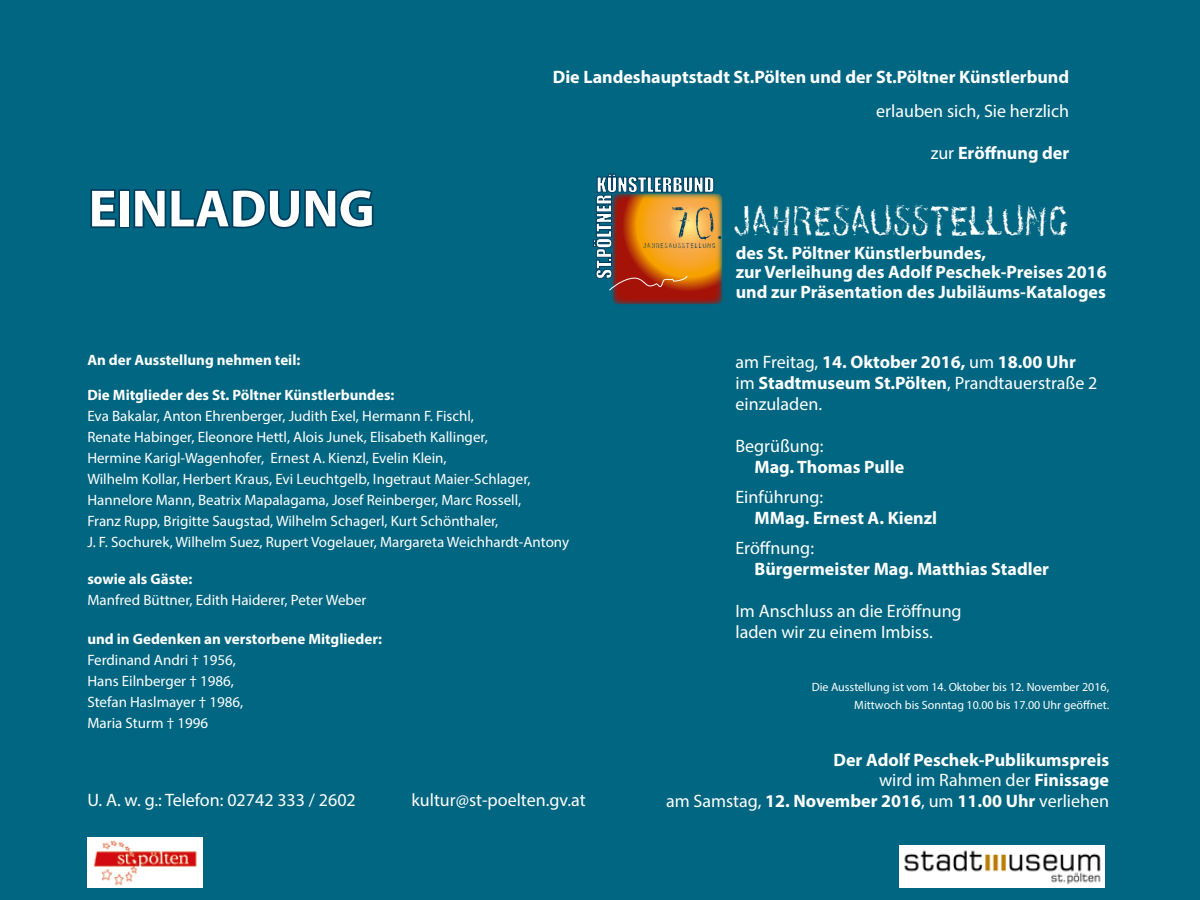
<style>
.page{position:relative;width:1200px;height:900px;background:#006681}
.page>*{position:absolute;margin:0;border:0;box-sizing:border-box;transform-origin:0 0}
.t1{font:700 52.65px "Myriad Pro";color:#fff}
.t2{font:36px "Virus";letter-spacing:-.155em;color:#fff}
.t3{font:700 18px/20.2px "Myriad Pro";color:#fff;text-align:right}
.t4{font:18px/21px "Myriad Pro";color:#fff}
.t5{font:15px/21px "Myriad Pro";color:#fff}
.t6{font:700 15px "Myriad Pro";color:#fff}
.t7{font:12px/18px "Myriad Pro";color:#fff;text-align:right}
.t8{font:6.15px "Virus";color:#003e60}
.s1{font-weight:400}
.s2{font-size:39.75px;color:#003e60}
.s3{font-weight:700}
</style>
<div class="page">
<img style="left:899px;top:846px;width:206px;height:41px">
<svg style="left:89px;top:187px;width:29px;height:43px"></svg>
<div style="left:118px;top:189px;width:12px;height:39px;border:4px solid #003e60"></div>
<svg style="left:132px;top:186px;width:243px;height:45px;background:#005573"></svg>
<svg style="left:593px;top:174px;width:129px;height:130px;background:#ab7949"></svg>
<img style="left:87px;top:838px;width:115px;height:49px">
<h1 class="t1" style="left:89px;top:174px;width:288px">EINLADUNG</h1>
<p class="t3" style="left:553px;top:66px;width:518px">Die Landeshauptstadt St.Pölten und der St.Pöltner Künstlerbund</p>
<p class="t4" style="left:876px;top:101px;width:195px">erlauben sich, Sie herzlich</p>
<p class="t3" style="left:931px;top:143px;width:140px"><span class="s1">zur</span> Eröffnung der</p>
<h2 class="t2" style="left:667px;top:196px;width:405px"><span class="s2">70.</span> JAHRESAUSSTELLUNG</h2>
<p class="t8" style="left:643px;top:241px;width:74px">JAHRESAUSSTELLUNG</p>
<p class="t3" style="left:736px;top:242px;width:373px;line-height:19.5px;text-align:left">des St. Pöltner Künstlerbundes,<br>zur Verleihung des Adolf Peschek-Preises 2016 und zur Präsentation des Jubiläums-Kataloges</p>
<p class="t6" style="left:87px;top:351px;width:215px">An der Ausstellung nehmen teil:</p>
<p class="t6" style="left:87px;top:385px;width:309px">Die Mitglieder des St. Pöltner Künstlerbundes:</p>
<p class="t5" style="left:87px;top:405px;width:483px">Eva Bakalar, Anton Ehrenberger, Judith Exel, Hermann F. Fischl,<br>Renate Habinger, Eleonore Hettl, Alois Junek, Elisabeth Kallinger,<br>Hermine Karigl-Wagenhofer, Ernest A. Kienzl, Evelin Klein,<br>Wilhelm Kollar, Herbert Kraus, Evi Leuchtgelb, Ingetraut Maier-Schlager, Hannelore Mann, Beatrix Mapalagama, Josef Reinberger, Marc Rossell,<br>Franz Rupp, Brigitte Saugstad, Wilhelm Schagerl, Kurt Schönthaler,<br>J. F. Sochurek, Wilhelm Suez, Rupert Vogelauer, Margareta Weichhardt-Antony</p>
<p class="t6" style="left:87px;top:570px;width:107px">sowie als Gäste:</p>
<p class="t5" style="left:87px;top:590px;width:281px">Manfred Büttner, Edith Haiderer, Peter Weber</p>
<p class="t6" style="left:87px;top:630px;width:296px">und in Gedenken an verstorbene Mitglieder:</p>
<p class="t5" style="left:87px;top:650px;width:158px">Ferdinand Andri † 1956,<br>Hans Eilnberger † 1986,<br>Stefan Haslmayer † 1986,<br>Maria Sturm † 1996</p>
<p class="t4" style="left:87px;top:789px;width:270px">U. A. w. g.: Telefon: 02742 333 / 2602</p>
<p class="t4" style="left:411px;top:789px;width:176px">kultur@st-poelten.gv.at</p>
<p class="t4" style="left:735px;top:351px;width:364px">am Freitag, <span class="s3">14. Oktober 2016,</span> um <span class="s3">18.00 Uhr </span>im <span class="s3">Stadtmuseum St.Pölten</span>, Prandtauerstraße 2 einzuladen.</p>
<p class="t4" style="left:735px;top:435px;width:90px">Begrüßung:</p>
<p class="t3" style="left:755px;top:456px;width:151px">Mag. Thomas Pulle</p>
<p class="t4" style="left:735px;top:486px;width:89px">Einführung:</p>
<p class="t3" style="left:755px;top:507px;width:184px">MMag. Ernest A. Kienzl</p>
<p class="t4" style="left:735px;top:537px;width:80px">Eröffnung:</p>
<p class="t3" style="left:755px;top:558px;width:296px">Bürgermeister Mag. Matthias Stadler</p>
<p class="t4" style="left:735px;top:600px;width:228px">Im Anschluss an die Eröffnung laden wir zu einem Imbiss.</p>
<p class="t7" style="left:812px;top:677px;width:299px">Die Ausstellung ist vom 14. Oktober bis 12. November 2016,<br>Mittwoch bis Sonntag 10.00 bis 17.00 Uhr geöffnet.</p>
<p class="t3" style="left:666px;top:750px;width:445px">Der Adolf Peschek-Publikumspreis<br><span class="s1">wird im Rahmen der</span> Finissage<br><span class="s1">am Samstag,</span> 12. November 2016<span class="s1">, um</span> 11.00 Uhr <span class="s1">verliehen</span></p>
</div>
